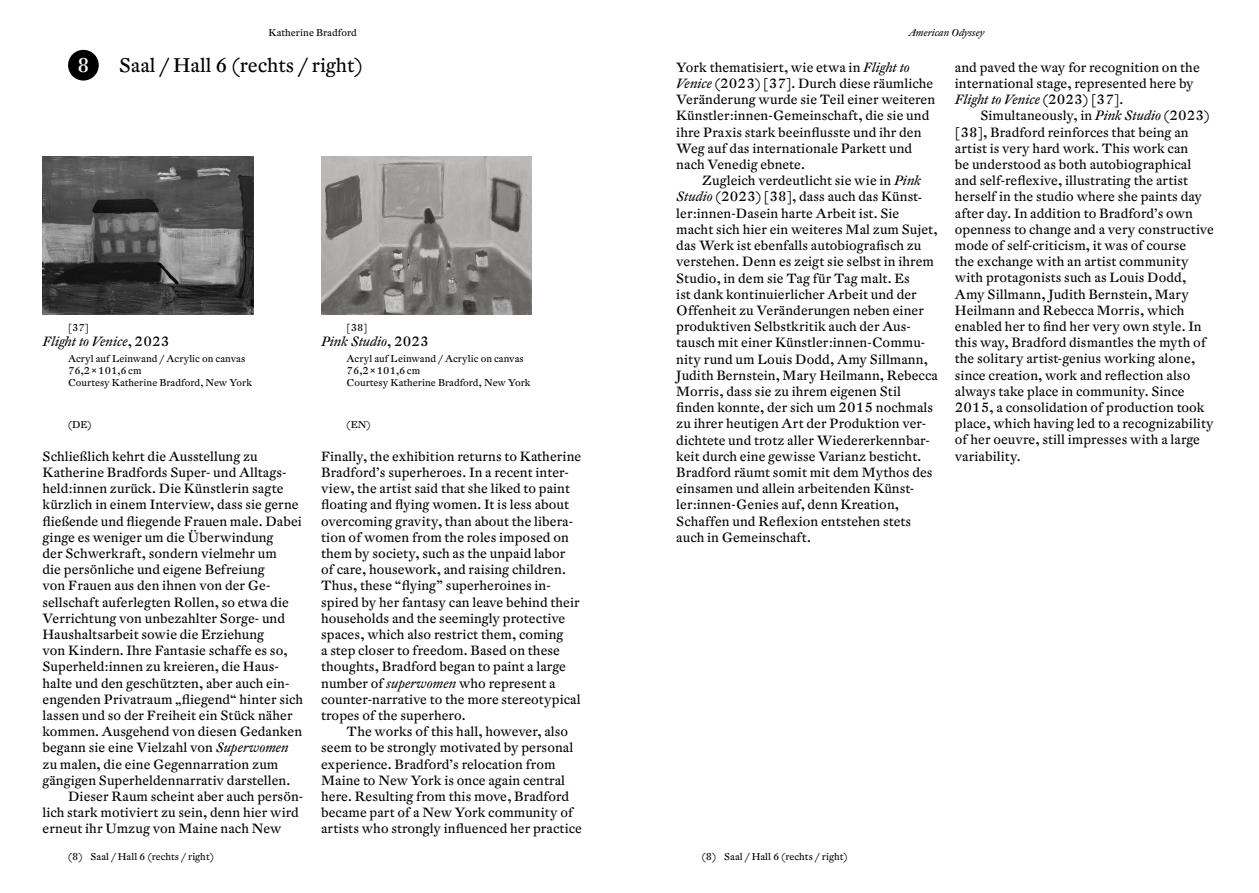
<style>
.page{position:relative;width:1259px;height:893px;background:#fff}
.page>*{position:absolute;margin:0;border:0;box-sizing:border-box;transform-origin:0 0}
.t1{font:19.5px "DTL Fleischmann TOT";color:#000}
.t2{font:19.5px "DTL Fleischmann TOT";color:#fff}
.t3{font:13.2px/16.2px "DTL Fleischmann TOT";letter-spacing:.005em;color:#000}
.t4{font:italic 13.2px "DTL Fleischmann TOT";letter-spacing:.005em;color:#000}
.t5{font:9.75px/12px "DTL Fleischmann TOT";letter-spacing:.005em;color:#000}
.t6{font:italic 9.75px "DTL Fleischmann TOT";letter-spacing:.005em;color:#000}
.s1{font-style:normal}
.s2{font-style:italic}
</style>
<div class="page">
<img style="left:43px;top:157px;width:210px;height:158px">
<img style="left:321px;top:157px;width:211px;height:158px">
<div style="left:68px;top:50px;width:31px;height:31px;background:#000;border-radius:50%"></div>
<p class="t5" style="left:268px;top:27px;width:90px">Katherine Bradford</p>
<p class="t6" style="left:908px;top:27px;width:78px">American Odyssey</p>
<h1 class="t2" style="left:77px;top:52px;width:14px">8</h1>
<h1 class="t1" style="left:119px;top:52px;width:245px">Saal / Hall 6 (rechts / right)</h1>
<p class="t5" style="left:68px;top:321px;width:22px">[37]</p>
<p class="t4" style="left:43px;top:333px;width:128px">Flight to Venice<span class="s1">, 2023</span></p>
<p class="t5" style="left:68px;top:352px;width:185px">Acryl auf Leinwand / Acrylic on canvas<br>76,2×101,6cm<br>Courtesy Katherine Bradford, New York</p>
<p class="t5" style="left:68px;top:419px;width:25px">(DE)</p>
<p class="t3" style="left:43px;top:448px;width:217px">Schließlich kehrt die Ausstellung zu</p>
<p class="t3" style="left:43px;top:464px;width:245px">Katherine Bradfords Super- und Alltags-</p>
<p class="t3" style="left:43px;top:480px;width:242px">held:innen zurück. Die Künstlerin sagte</p>
<p class="t3" style="left:43px;top:496px;width:257px">kürzlich in einem Interview, dass sie gerne</p>
<p class="t3" style="left:43px;top:513px;width:261px">fließende und fliegende Frauen male. Dabei</p>
<p class="t3" style="left:43px;top:529px;width:233px">ginge es weniger um die Überwindung</p>
<p class="t3" style="left:43px;top:545px;width:236px">der Schwerkraft, sondern vielmehr um</p>
<p class="t3" style="left:43px;top:561px;width:224px">die persönliche und eigene Befreiung</p>
<p class="t3" style="left:43px;top:577px;width:229px">von Frauen aus den ihnen von der Ge-</p>
<p class="t3" style="left:43px;top:594px;width:248px">sellschaft auferlegten Rollen, so etwa die</p>
<p class="t3" style="left:43px;top:610px;width:244px">Verrichtung von unbezahlter Sorge- und</p>
<p class="t3" style="left:43px;top:626px;width:223px">Haushaltsarbeit sowie die Erziehung</p>
<p class="t3" style="left:43px;top:642px;width:246px">von Kindern. Ihre Fantasie schaffe es so,</p>
<p class="t3" style="left:43px;top:658px;width:238px">Superheld:innen zu kreieren, die Haus-</p>
<p class="t3" style="left:43px;top:675px;width:248px">halte und den geschützten, aber auch ein-</p>
<p class="t3" style="left:43px;top:691px;width:262px">engenden Privatraum „fliegend“ hinter sich</p>
<p class="t3" style="left:43px;top:707px;width:251px">lassen und so der Freiheit ein Stück näher</p>
<p class="t3" style="left:43px;top:723px;width:261px">kommen. Ausgehend von diesen Gedanken</p>
<p class="t3" style="left:43px;top:739px;width:248px">begann sie eine Vielzahl von <span class="s2">Superwomen</span></p>
<p class="t3" style="left:43px;top:756px;width:237px">zu malen, die eine Gegennarration zum</p>
<p class="t3" style="left:43px;top:772px;width:249px">gängigen Superheldennarrativ darstellen.</p>
<p class="t3" style="left:68px;top:788px;width:237px">Dieser Raum scheint aber auch persön-</p>
<p class="t3" style="left:43px;top:804px;width:258px">lich stark motiviert zu sein, denn hier wird</p>
<p class="t3" style="left:43px;top:820px;width:240px">erneut ihr Umzug von Maine nach New</p>
<p class="t5" style="left:347px;top:321px;width:22px">[38]</p>
<p class="t4" style="left:321px;top:333px;width:109px">Pink Studio<span class="s1">, 2023</span></p>
<p class="t5" style="left:347px;top:352px;width:185px">Acryl auf Leinwand / Acrylic on canvas<br>76,2×101,6cm<br>Courtesy Katherine Bradford, New York</p>
<p class="t5" style="left:347px;top:419px;width:25px">(EN)</p>
<p class="t3" style="left:321px;top:448px;width:262px">Finally, the exhibition returns to Katherine Bradford’s superheroes. In a recent inter&shy;view, the artist said that she liked to paint floating and flying women. It is less about overcoming gravity, than about the libera&shy;tion of women from the roles imposed on them by society, such as the unpaid labor of care, housework, and raising children.<br>Thus, these “flying” superheroines in&shy;spired by her fantasy can leave behind their households and the seemingly protective spaces, which also restrict them, coming<br>a step closer to freedom. Based on these thoughts, Bradford began to paint a large number of <span class="s2">superwomen</span> who represent a counter-narrative to the more stereotypical tropes of the superhero.</p>
<p class="t3" style="left:321px;top:723px;width:262px;text-indent:26px">The works of this hall, however, also seem to be strongly motivated by personal experience. Bradford’s relocation from Maine to New York is once again central here. Resulting from this move, Bradford became part of a New York community of artists who strongly influenced her practice</p>
<p class="t3" style="left:676px;top:59px;width:260px">York thematisiert, wie etwa in <span class="s2">Flight to Venice</span> (2023) [37]. Durch diese räumliche Veränderung wurde sie Teil einer weiteren Künstler:innen-Gemeinschaft, die sie und ihre Praxis stark beeinflusste und ihr den Weg auf das internationale Parkett und nach Venedig ebnete.</p>
<p class="t3" style="left:676px;top:172px;width:263px;text-indent:26px">Zugleich verdeutlicht sie wie in <span class="s2">Pink Studio</span> (2023) [38], dass auch das Künst&shy;ler:innen-Dasein harte Arbeit ist. Sie macht sich hier ein weiteres Mal zum Sujet, das Werk ist ebenfalls autobiografisch zu verstehen. Denn es zeigt sie selbst in ihrem Studio, in dem sie Tag für Tag malt. Es<br>ist dank kontinuierlicher Arbeit und der Offenheit zu Veränderungen neben einer produktiven Selbstkritik auch der Aus&shy;tausch mit einer Künstler:innen-Commu&shy;nity rund um Louis Dodd, Amy Sillmann, Judith Bernstein, Mary Heilmann, Rebecca Morris, dass sie zu ihrem eigenen Stil finden konnte, der sich um 2015 nochmals zu ihrer heutigen Art der Produktion ver&shy;dichtete und trotz aller Wiedererkennbar&shy;keit durch eine gewisse Varianz besticht.<br>Bradford räumt somit mit dem Mythos des einsamen und allein arbeitenden Künst&shy;ler:innen-Genies auf, denn Kreation, Schaffen und Reflexion entstehen stets auch in Gemeinschaft.</p>
<p class="t5" style="left:68px;top:850px;width:147px">(8) Saal / Hall 6 (rechts / right)</p>
<p class="t5" style="left:702px;top:850px;width:147px">(8) Saal / Hall 6 (rechts / right)</p>
<p class="t3" style="left:955px;top:59px;width:246px">and paved the way for recognition on the international stage, represented here by<br><span class="s2">Flight to Venice</span> (2023) [37].</p>
<p class="t3" style="left:955px;top:108px;width:261px;text-indent:26px">Simultaneously, in <span class="s2">Pink Studio</span> (2023) [38], Bradford reinforces that being an artist is very hard work. This work can<br>be understood as both autobiographical and self-reflexive, illustrating the artist herself in the studio where she paints day after day. In addition to Bradford’s own openness to change and a very constructive mode of self-criticism, it was of course<br>the exchange with an artist community with protagonists such as Louis Dodd, Amy Sillmann, Judith Bernstein, Mary Heilmann and Rebecca Morris, which enabled her to find her very own style. In this way, Bradford dismantles the myth of the solitary artist-genius working alone, since creation, work and reflection also always take place in community. Since 2015, a consolidation of production took place, which having led to a recognizability of her oeuvre, still impresses with a large variability.</p>
</div>
